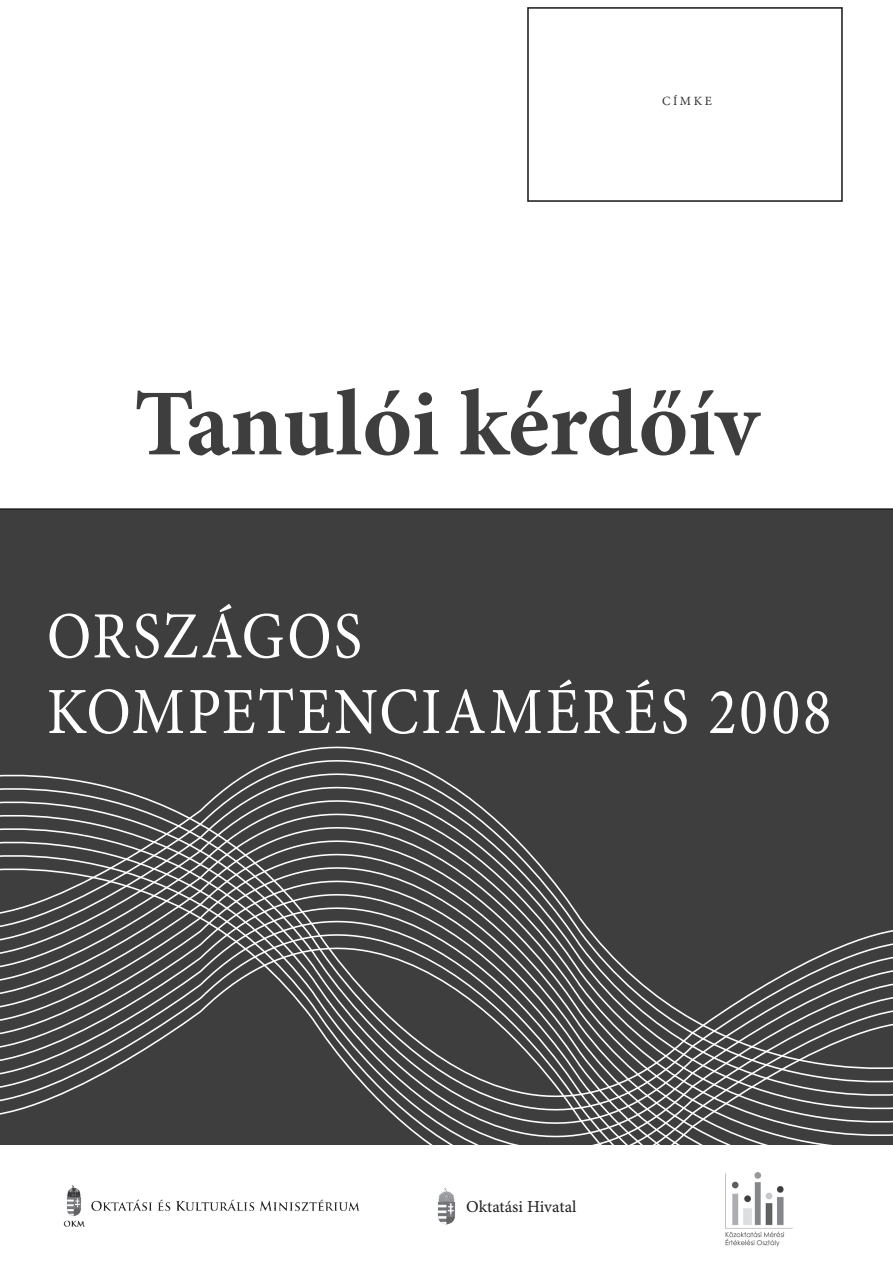
<style>
.page{position:relative;width:893px;height:1263px;background:#fff}
.page>*{position:absolute;margin:0;border:0;box-sizing:border-box;transform-origin:0 0}
.t1{font:700 94.5px "Minion Pro";letter-spacing:-.005em;color:#3e3e3f}
.t2{font:66px/75.6px "Minion Pro";letter-spacing:.045em;color:#fff;scale:.9 1}
.t3{font:16.65px "Minion Pro Capt";color:#231f20}
.t4{font:12.6px "Minion Pro";letter-spacing:.2em;color:#312f30}
</style>
<div class="page">
<div style="left:0;top:508px;width:893px;height:113px;background:#3e3e3f"></div>
<div style="left:527px;top:7px;width:316px;height:195px;border:2px solid #231f20"></div>
<div style="left:0;top:621px;width:893px;height:108px;background:#3e3e3f"></div>
<svg style="left:0;top:729px;width:893px;height:485px"></svg>
<img style="left:435px;top:1186px;width:24px;height:39px">
<div style="left:459px;top:1186px;width:171px;height:39px;background:#fff"></div>
<img style="left:725px;top:1172px;width:70px;height:74px">
<p class="t4" style="left:662px;top:93px;width:51px">CÍMKE</p>
<h1 class="t1" style="left:134px;top:358px;width:627px">Tanulói kérdőív</h1>
<p class="t2" style="left:47px;top:599px;width:873px">ORSZÁGOS<br>KOMPETENCIAMÉRÉS 2008</p>
<p class="t3" style="left:466px;top:1196px;width:112px">Oktatási Hivatal</p>
</div>
